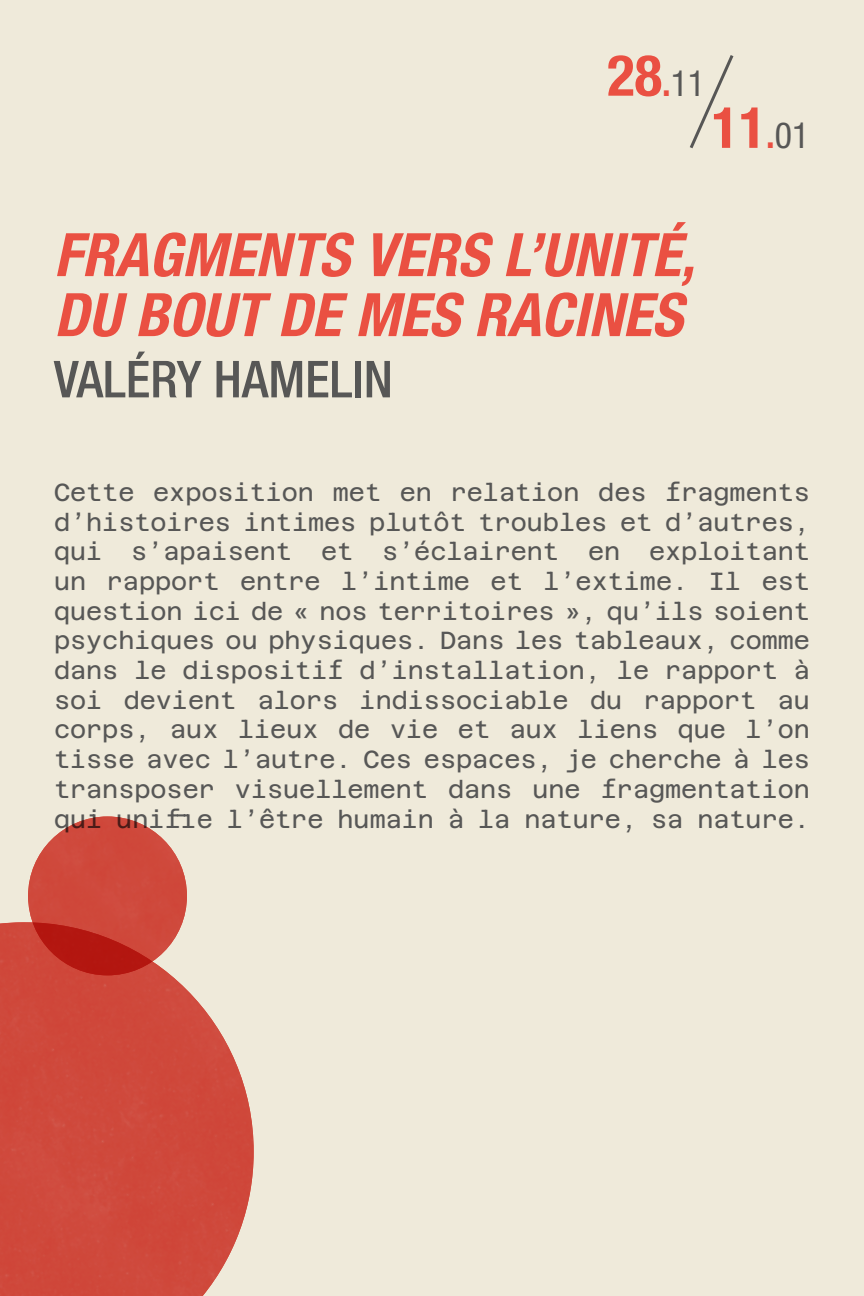
<style>
.page{position:relative;width:864px;height:1296px;background:#efeada}
.page>*{position:absolute;margin:0;border:0;box-sizing:border-box;transform-origin:0 0}
.t1{font:italic 700 condensed 60px/60px "Helvetica Neue LT Std";color:#ea5042}
.t2{font:700 condensed 57px "Helvetica Neue LT Std";color:#ea5042}
.t3{font:500 condensed 51px "Helvetica Neue LT Std";color:#575756}
.t4{font:24.6px/29.7px "Azeret Mono";color:#575756;text-align:justify}
.s1{font-size:36px}
.s2{font-weight:400;font-size:36px;color:#575756}
</style>
<div class="page">
<svg style="left:690px;top:55px;width:44px;height:94px"></svg>
<img style="left:0;top:922px;width:254px;height:374px">
<img style="left:28px;top:816px;width:159px;height:159px;border-radius:79px">
<h2 class="t2" style="left:607px;top:41px;width:99px">28<span class="s1">.</span><span class="s2">11</span></h2>
<h2 class="t2" style="left:712px;top:93px;width:99px">11<span class="s1">.</span><span class="s2">01</span></h2>
<h1 class="t1" style="left:54px;top:225px;width:642px">FRAGMENTS VERS L’UNITÉ,<br>DU BOUT DE MES RACINES</h1>
<h3 class="t3" style="left:54px;top:349px;width:340px">VALÉRY HAMELIN</h3>
<p class="t4" style="left:54px;top:475px;width:758px">Cette exposition met en relation des fragments d’histoires intimes plutôt troubles et d’autres, qui s’apaisent et s’éclairent en exploitant un rapport entre l’intime et l’extime. Il est question ici de « nos territoires », qu’ils soient psychiques ou physiques. Dans les tableaux, comme dans le dispositif d’installation, le rapport à soi devient alors indissociable du rapport au corps, aux lieux de vie et aux liens que l’on tisse avec l’autre. Ces espaces, je cherche à les transposer visuellement dans une fragmentation qui unifie l’être humain à la nature, sa nature.</p>
</div>
